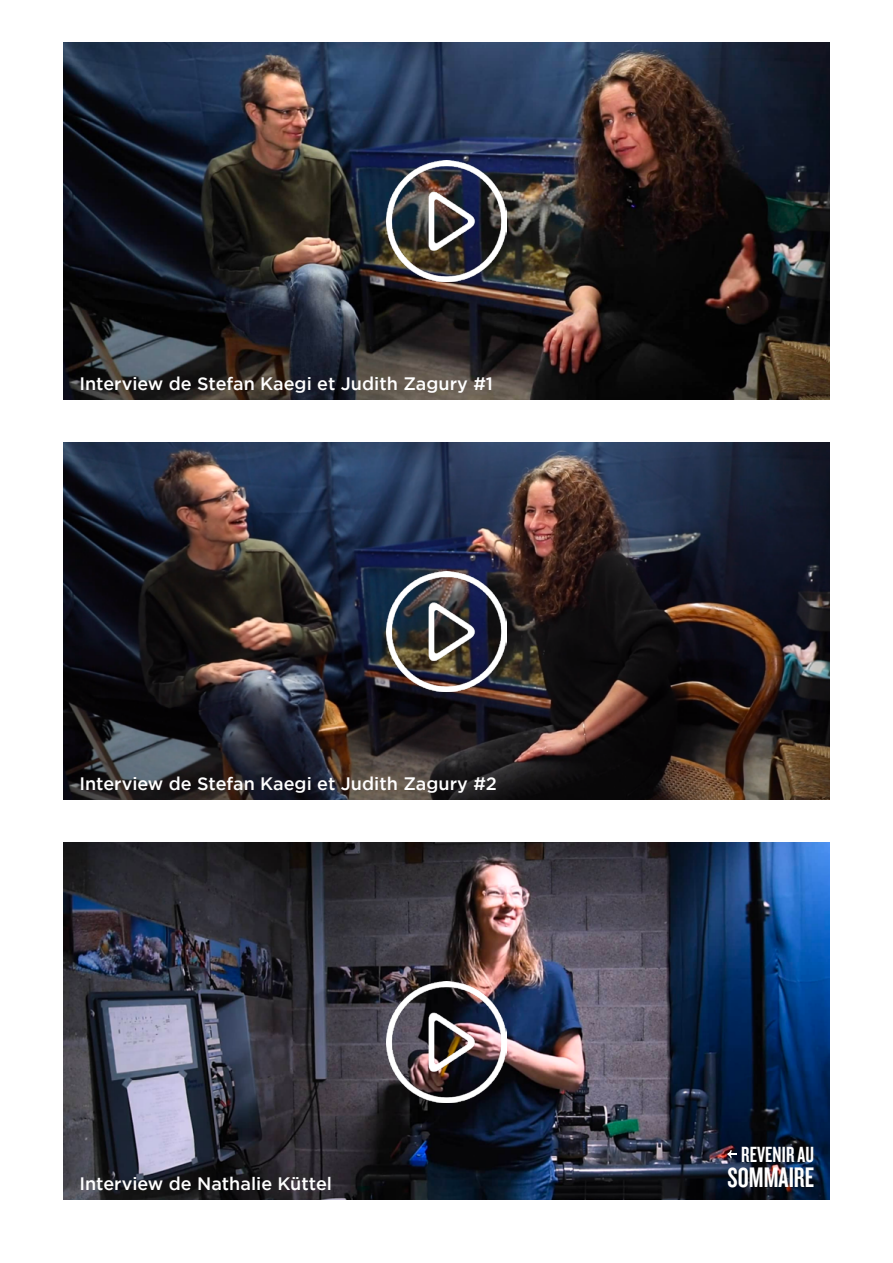
<style>
.page{position:relative;width:893px;height:1263px;background:#fff}
.page>*{position:absolute;margin:0;border:0;box-sizing:border-box;transform-origin:0 0}
.t1{font:29.1px "Knockout 48 Featherweight";color:#fff}
.t2{font:22.65px "Knockout 48 Featherweight";letter-spacing:.005em;color:#fff}
.t3{font:500 18px "Gotham";color:#fff}
</style>
<div class="page">
<img style="left:64px;top:43px;width:765px;height:356px">
<img style="left:64px;top:442px;width:765px;height:357px">
<img style="left:64px;top:842px;width:765px;height:357px">
<svg style="left:727px;top:1150px;width:10px;height:8px"></svg>
<img style="left:386px;top:161px;width:121px;height:120px">
<img style="left:386px;top:571px;width:121px;height:121px">
<img style="left:386px;top:982px;width:121px;height:120px">
<p class="t3" style="left:79px;top:372px;width:415px">Interview de Stefan Kaegi et Judith Zagury #1</p>
<p class="t3" style="left:79px;top:772px;width:419px">Interview de Stefan Kaegi et Judith Zagury #2</p>
<p class="t3" style="left:79px;top:1172px;width:254px">Interview de Nathalie Küttel</p>
<p class="t2" style="left:741px;top:1141px;width:75px">REVENIR AU</p>
<h1 class="t1" style="left:728px;top:1160px;width:88px">SOMMAIRE</h1>
</div>
